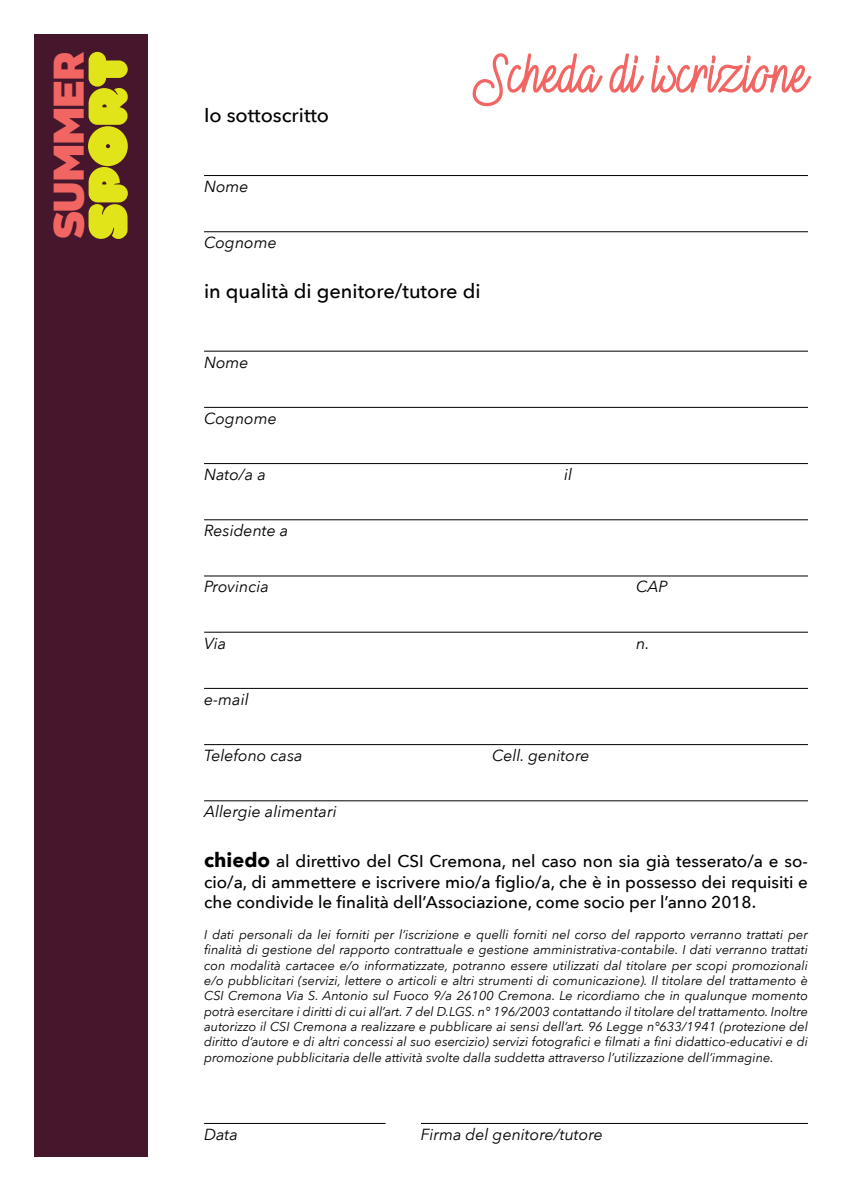
<style>
.page{position:relative;width:842px;height:1191px;background:#fff}
.page>*{position:absolute;margin:0;border:0;box-sizing:border-box;transform-origin:0 0}
.t1{font:54.8px "Vampire Kiss Demo";color:#f16662}
.t2{font:54.8px "VAL";color:#e2e41a}
.t3{font:40.8px "Gretaros";letter-spacing:-.05em;color:#f16662}
.t4{font:500 20px "Avenir Next";color:#000}
.t5{font:500 17px/20.4px "Avenir Next";color:#000;text-align:justify}
.t6{font:italic 16px "Avenir Next";color:#000}
.t7{font:italic 12.8px/15.4px "Avenir Next";color:#000;text-align:justify}
.s1{font-weight:700;font-size:20px}
</style>
<div class="page">
<div style="left:34px;top:34px;width:113px;height:1123px;background:#46162c"></div>
<hr style="left:204px;top:175px;width:604px;height:1px;background:#000">
<hr style="left:204px;top:231px;width:604px;height:1px;background:#000">
<hr style="left:204px;top:351px;width:604px;height:1px;background:#000">
<hr style="left:204px;top:407px;width:604px;height:1px;background:#000">
<hr style="left:204px;top:463px;width:604px;height:1px;background:#000">
<hr style="left:204px;top:519px;width:604px;height:1px;background:#000">
<hr style="left:204px;top:575px;width:604px;height:1px;background:#000">
<hr style="left:204px;top:631px;width:604px;height:1px;background:#000">
<hr style="left:204px;top:688px;width:604px;height:1px;background:#000">
<hr style="left:204px;top:744px;width:604px;height:1px;background:#000">
<hr style="left:204px;top:800px;width:604px;height:1px;background:#000">
<hr style="left:204px;top:1123px;width:182px;height:1px;background:#000">
<hr style="left:421px;top:1123px;width:387px;height:1px;background:#000">
<h2 class="t3" style="left:43px;top:239px;width:189px;rotate:-90deg">SUMMER</h2>
<h1 class="t2" style="left:74px;top:239px;width:189px;rotate:-90deg">SPORT</h1>
<h3 class="t4" style="left:204px;top:98px;width:126px">Io sottoscritto</h3>
<p class="t6" style="left:204px;top:173px;width:46px">Nome</p>
<h1 class="t1" style="left:472px;top:41px;width:337px">Scheda di iscrizione</h1>
<p class="t6" style="left:204px;top:229px;width:74px">Cognome</p>
<h3 class="t4" style="left:204px;top:273px;width:278px">in qualità di genitore/tutore di</h3>
<p class="t6" style="left:204px;top:348px;width:46px">Nome</p>
<p class="t6" style="left:204px;top:405px;width:74px">Cognome</p>
<p class="t6" style="left:204px;top:461px;width:63px">Nato/a a</p>
<p class="t6" style="left:564px;top:461px;width:10px">il</p>
<p class="t6" style="left:204px;top:517px;width:86px">Residente a</p>
<p class="t6" style="left:204px;top:573px;width:66px">Provincia</p>
<p class="t6" style="left:636px;top:573px;width:33px">CAP</p>
<p class="t6" style="left:204px;top:629px;width:24px">Via</p>
<p class="t6" style="left:636px;top:629px;width:15px">n.</p>
<p class="t6" style="left:204px;top:686px;width:46px">e-mail</p>
<p class="t6" style="left:204px;top:742px;width:100px">Telefono casa</p>
<p class="t6" style="left:492px;top:742px;width:99px">Cell. genitore</p>
<p class="t6" style="left:204px;top:798px;width:134px">Allergie alimentari</p>
<h3 class="t5" style="left:204px;top:850px;width:605px"><span class="s1">chiedo</span> al direttivo del CSI Cremona, nel caso non sia già tesserato/a e so&shy;cio/a, di ammettere e iscrivere mio/a figlio/a, che è in possesso dei requisiti e che condivide le finalità dell’Associazione, come socio per l’anno 2018.</h3>
<p class="t7" style="left:204px;top:926px;width:605px">I dati personali da lei forniti per l’iscrizione e quelli forniti nel corso del rapporto verranno trattati per finalità di gestione del rapporto contrattuale e gestione amministrativa-contabile. I dati verranno trattati con modalità cartacee e/o informatizzate, potranno essere utilizzati dal titolare per scopi promozionali e/o pubblicitari (servizi, lettere o articoli e altri strumenti di comunicazione). Il titolare del trattamento è CSI Cremona Via S. Antonio sul Fuoco 9/a 26100 Cremona. Le ricordiamo che in qualunque momento potrà esercitare i diritti di cui all’art. 7 del D.LGS. n° 196/2003 contattando il titolare del trattamento. Inoltre autorizzo il CSI Cremona a realizzare e pubblicare ai sensi dell’art. 96 Legge n°633/1941 (protezione del diritto d’autore e di altri concessi al suo esercizio) servizi fotografici e filmati a fini didattico-educativi e di promozione pubblicitaria delle attività svolte dalla suddetta attraverso l’utilizzazione dell’immagine.</p>
<p class="t6" style="left:204px;top:1120px;width:35px">Data</p>
<p class="t6" style="left:421px;top:1120px;width:183px">Firma del genitore/tutore</p>
</div>
